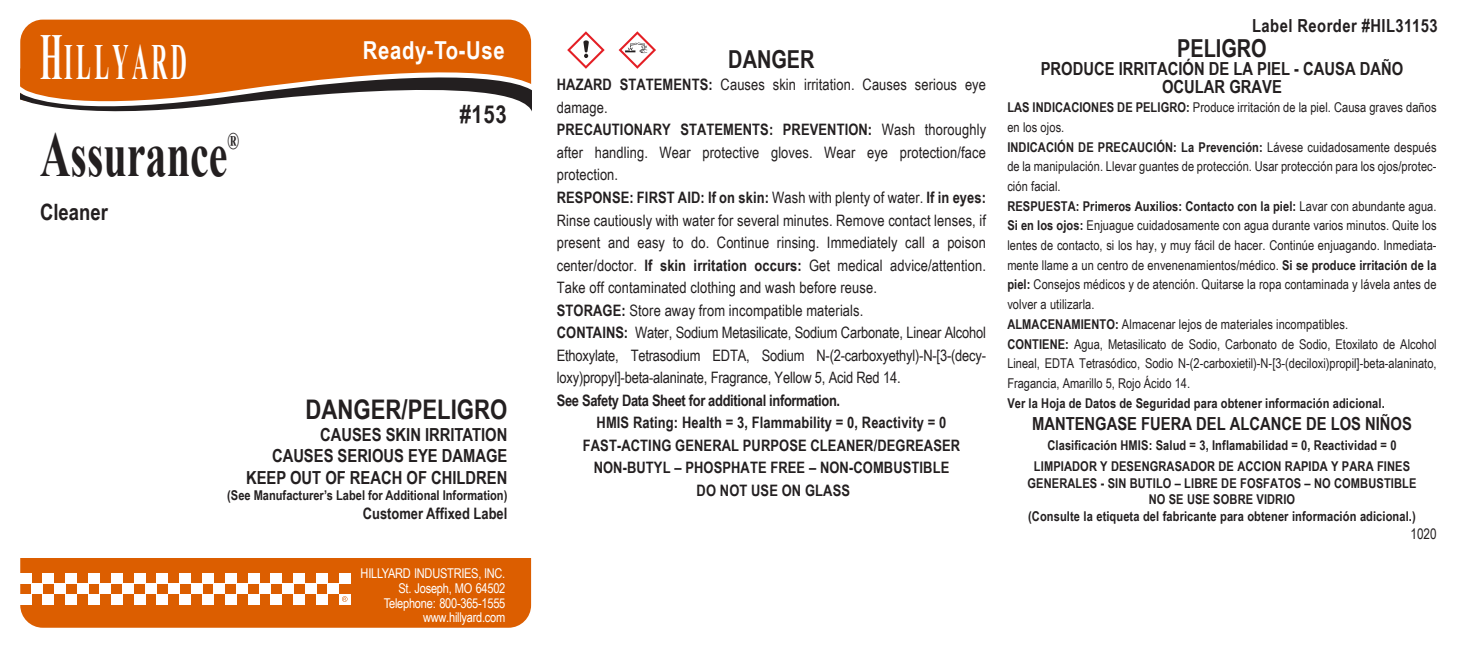
<style>
.page{position:relative;width:1458px;height:648px;background:#fff}
.page>*{position:absolute;margin:0;border:0;box-sizing:border-box;transform-origin:0 0}
.t1{font:700 63.23px "Times New Roman";color:#231f20;scale:.67 1}
.t2{font:700 50.62px "Times New Roman";letter-spacing:.15em;color:#fff;scale:.44 1}
.t3{font:700 27px "Arial Narrow";color:#231f20}
.t4{font:700 24.75px "Arial Narrow";color:#231f20}
.t5{font:700 24.75px "Arial Narrow";letter-spacing:.025em;color:#fff}
.t6{font:700 23.62px "Times New Roman";color:#231f20;scale:.67 1}
.t7{font:700 22.5px "Arial Narrow";color:#231f20}
.t8{font:700 18px/21.6px "Arial Narrow";color:#231f20;text-align:center}
.t9{font:700 18px "Arial Narrow";letter-spacing:.025em;color:#231f20}
.t10{font:15.75px/22.5px "Arial Narrow";letter-spacing:.005em;color:#231f20}
.t11{font:700 15.75px "Arial Narrow";letter-spacing:.005em;color:#231f20}
.t12{font:700 15.75px "Arial Narrow";letter-spacing:-.02em;color:#231f20}
.t13{font:14.62px "Arial Narrow";color:#231f20}
.t14{font:13.5px/19.6px "Arial Narrow";letter-spacing:.005em;color:#231f20}
.t15{font:700 13.5px/16.9px "Arial Narrow";letter-spacing:.01em;color:#231f20;text-align:center}
.t16{font:13.5px/14.6px "Arial Narrow";letter-spacing:-.02em;color:#fff;text-align:right}
.s1{font-size:65.25px}
.s2{font-weight:700}
</style>
<div class="page">
<div style="left:20px;top:20px;width:511px;height:68px;background:#dc5e00"></div>
<div style="left:20px;top:558px;width:511px;height:70px;background:#dc5e00"></div>
<div style="left:20px;top:573px;width:11px;height:10px;background:#fff"></div>
<div style="left:43px;top:573px;width:11px;height:10px;background:#fff"></div>
<div style="left:66px;top:573px;width:11px;height:10px;background:#fff"></div>
<div style="left:88px;top:573px;width:12px;height:10px;background:#fff"></div>
<div style="left:111px;top:573px;width:12px;height:10px;background:#fff"></div>
<div style="left:134px;top:573px;width:11px;height:10px;background:#fff"></div>
<div style="left:157px;top:573px;width:11px;height:10px;background:#fff"></div>
<div style="left:180px;top:573px;width:11px;height:10px;background:#fff"></div>
<div style="left:202px;top:573px;width:12px;height:10px;background:#fff"></div>
<div style="left:225px;top:573px;width:12px;height:10px;background:#fff"></div>
<div style="left:248px;top:573px;width:11px;height:10px;background:#fff"></div>
<div style="left:271px;top:573px;width:11px;height:10px;background:#fff"></div>
<div style="left:293px;top:573px;width:12px;height:10px;background:#fff"></div>
<div style="left:316px;top:573px;width:12px;height:10px;background:#fff"></div>
<div style="left:339px;top:573px;width:11px;height:10px;background:#fff"></div>
<div style="left:31px;top:583px;width:12px;height:11px;background:#fff"></div>
<div style="left:54px;top:583px;width:12px;height:11px;background:#fff"></div>
<div style="left:77px;top:583px;width:11px;height:11px;background:#fff"></div>
<div style="left:100px;top:583px;width:11px;height:11px;background:#fff"></div>
<div style="left:123px;top:583px;width:11px;height:11px;background:#fff"></div>
<div style="left:145px;top:583px;width:12px;height:11px;background:#fff"></div>
<div style="left:168px;top:583px;width:12px;height:11px;background:#fff"></div>
<div style="left:191px;top:583px;width:11px;height:11px;background:#fff"></div>
<div style="left:214px;top:583px;width:11px;height:11px;background:#fff"></div>
<div style="left:237px;top:583px;width:11px;height:11px;background:#fff"></div>
<div style="left:259px;top:583px;width:12px;height:11px;background:#fff"></div>
<div style="left:282px;top:583px;width:11px;height:11px;background:#fff"></div>
<div style="left:305px;top:583px;width:11px;height:11px;background:#fff"></div>
<div style="left:328px;top:583px;width:11px;height:11px;background:#fff"></div>
<div style="left:20px;top:594px;width:11px;height:10px;background:#fff"></div>
<div style="left:43px;top:594px;width:11px;height:10px;background:#fff"></div>
<div style="left:66px;top:594px;width:11px;height:10px;background:#fff"></div>
<div style="left:88px;top:594px;width:12px;height:10px;background:#fff"></div>
<div style="left:111px;top:594px;width:12px;height:10px;background:#fff"></div>
<div style="left:134px;top:594px;width:11px;height:10px;background:#fff"></div>
<div style="left:157px;top:594px;width:11px;height:10px;background:#fff"></div>
<div style="left:180px;top:594px;width:11px;height:10px;background:#fff"></div>
<div style="left:202px;top:594px;width:12px;height:10px;background:#fff"></div>
<div style="left:225px;top:594px;width:12px;height:10px;background:#fff"></div>
<div style="left:248px;top:594px;width:11px;height:10px;background:#fff"></div>
<div style="left:271px;top:594px;width:11px;height:10px;background:#fff"></div>
<div style="left:293px;top:594px;width:12px;height:10px;background:#fff"></div>
<div style="left:316px;top:594px;width:12px;height:10px;background:#fff"></div>
<div style="left:339px;top:594px;width:11px;height:10px;background:#fff"></div>
<svg style="left:342px;top:596px;width:6px;height:6px"></svg>
<svg style="left:20px;top:57px;width:511px;height:55px"></svg>
<svg style="left:619px;top:31px;width:37px;height:38px"></svg>
<svg style="left:567px;top:31px;width:38px;height:38px"></svg>
<h2 class="t2" style="left:40px;top:25px;width:335px"><span class="s1">H</span>ILLYARD</h2>
<h3 class="t5" style="left:363px;top:31px;width:143px">Ready-To-Use</h3>
<h1 class="t1" style="left:40px;top:110px;width:281px">Assurance</h1>
<h3 class="t6" style="left:228px;top:124px;width:19px">®</h3>
<h3 class="t7" style="left:40px;top:195px;width:69px">Cleaner</h3>
<h3 class="t4" style="left:460px;top:96px;width:49px">#153</h3>
<h3 class="t3" style="left:306px;top:389px;width:203px">DANGER/PELIGRO</h3>
<h3 class="t8" style="left:246px;top:423px;width:263px;text-align:right">CAUSES SKIN IRRITATION<br>CAUSES SERIOUS EYE DAMAGE<br>KEEP OUT OF REACH OF CHILDREN</h3>
<p class="t15" style="left:227px;top:486px;width:282px">(See Manufacturer’s Label for Additional Information)</p>
<p class="t11" style="left:363px;top:502px;width:146px">Customer Affixed Label</p>
<p class="t16" style="left:361px;top:566px;width:146px">HILLYARD INDUSTRIES, INC.<br>St. Joseph, MO 64502<br>Telephone: 800-365-1555 www.hillyard.com</p>
<h3 class="t4" style="left:728px;top:41px;width:88px">DANGER</h3>
<p class="t10" style="left:557px;top:73px;width:431px"><span class="s2">HAZARD STATEMENTS:</span> Causes skin irritation. Causes serious eye damage.<br><span class="s2">PRECAUTIONARY STATEMENTS: PREVENTION:</span> Wash thoroughly after handling. Wear protective gloves. Wear eye protection/face protection.<br><span class="s2">RESPONSE: FIRST AID: If on skin:</span> Wash with plenty of water. <span class="s2">If in eyes:<br></span>Rinse cautiously with water for several minutes. Remove contact lenses, if present and easy to do. Continue rinsing. Immediately call a poison center/doctor. <span class="s2">If skin irritation occurs:</span> Get medical advice/attention.<br>Take off contaminated clothing and wash before reuse.<br><span class="s2">STORAGE:</span> Store away from incompatible materials.<br><span class="s2">CONTAINS:</span> Water, Sodium Metasilicate, Sodium Carbonate, Linear Alcohol Ethoxylate, Tetrasodium EDTA, Sodium N-(2-carboxyethyl)-N-[3-(decy&shy;loxy)propyl]-beta-alaninate, Fragrance, Yellow 5, Acid Red 14.</p>
<p class="t12" style="left:557px;top:388px;width:285px">See Safety Data Sheet for additional information.</p>
<p class="t11" style="left:597px;top:411px;width:351px">HMIS Rating: Health = 3, Flammability = 0, Reactivity = 0</p>
<p class="t11" style="left:583px;top:433px;width:379px">FAST-ACTING GENERAL PURPOSE CLEANER/DEGREASER</p>
<p class="t11" style="left:594px;top:456px;width:357px">NON-BUTYL – PHOSPHATE FREE – NON-COMBUSTIBLE</p>
<p class="t11" style="left:697px;top:478px;width:155px">DO NOT USE ON GLASS</p>
<h3 class="t9" style="left:1252px;top:12px;width:187px">Label Reorder #HIL31153</h3>
<h3 class="t4" style="left:1177px;top:29px;width:91px">PELIGRO</h3>
<h3 class="t8" style="left:1041px;top:58px;width:364px;line-height:18px">PRODUCE IRRITACIÓN DE LA PIEL - CAUSA DAÑO<br>OCULAR GRAVE</h3>
<p class="t14" style="left:1007px;top:97px;width:431px"><span class="s2">LAS INDICACIONES DE PELIGRO:</span> Produce irritación de la piel. Causa graves daños en los ojos.<br><span class="s2">INDICACIÓN DE PRECAUCIÓN: La Prevención:</span> Lávese cuidadosamente después de la manipulación. Llevar guantes de protección. Usar protección para los ojos/protec&shy;ción facial.<br><span class="s2">RESPUESTA: Primeros Auxilios: Contacto con la piel:</span> Lavar con abundante agua.<br><span class="s2">Si en los ojos:</span> Enjuague cuidadosamente con agua durante varios minutos. Quite los lentes de contacto, si los hay, y muy fácil de hacer. Continúe enjuagando. Inmediata&shy;mente llame a un centro de envenenamientos/médico. <span class="s2">Si se produce irritación de la piel:</span> Consejos médicos y de atención. Quitarse la ropa contaminada y lávela antes de volver a utilizarla.<br><span class="s2">ALMACENAMIENTO:</span> Almacenar lejos de materiales incompatibles.<br><span class="s2">CONTIENE:</span> Agua, Metasilicato de Sodio, Carbonato de Sodio, Etoxilato de Alcohol Lineal, EDTA Tetrasódico, Sodio N-(2-carboxietil)-N-[3-(deciloxi)propil]-beta-alaninato, Fragancia, Amarillo 5, Rojo Ácido 14.</p>
<p class="t15" style="left:1007px;top:394px;width:379px">Ver la Hoja de Datos de Seguridad para obtener información adicional.</p>
<h3 class="t8" style="left:1032px;top:412px;width:381px">MANTENGASE FUERA DEL ALCANCE DE LOS NIÑOS</h3>
<p class="t15" style="left:1034px;top:435px;width:378px;line-height:20.2px">Clasificación HMIS: Salud = 3, Inflamabilidad = 0, Reactividad = 0<br>LIMPIADOR Y DESENGRASADOR DE ACCION RAPIDA Y PARA FINES</p>
<p class="t15" style="left:1028px;top:474px;width:391px">GENERALES - SIN BUTILO – LIBRE DE FOSFATOS – NO COMBUSTIBLE<br>NO SE USE SOBRE VIDRIO<br>(Consulte la etiqueta del fabricante para obtener información adicional.)</p>
<p class="t13" style="left:1410px;top:523px;width:28px">1020</p>
</div>
